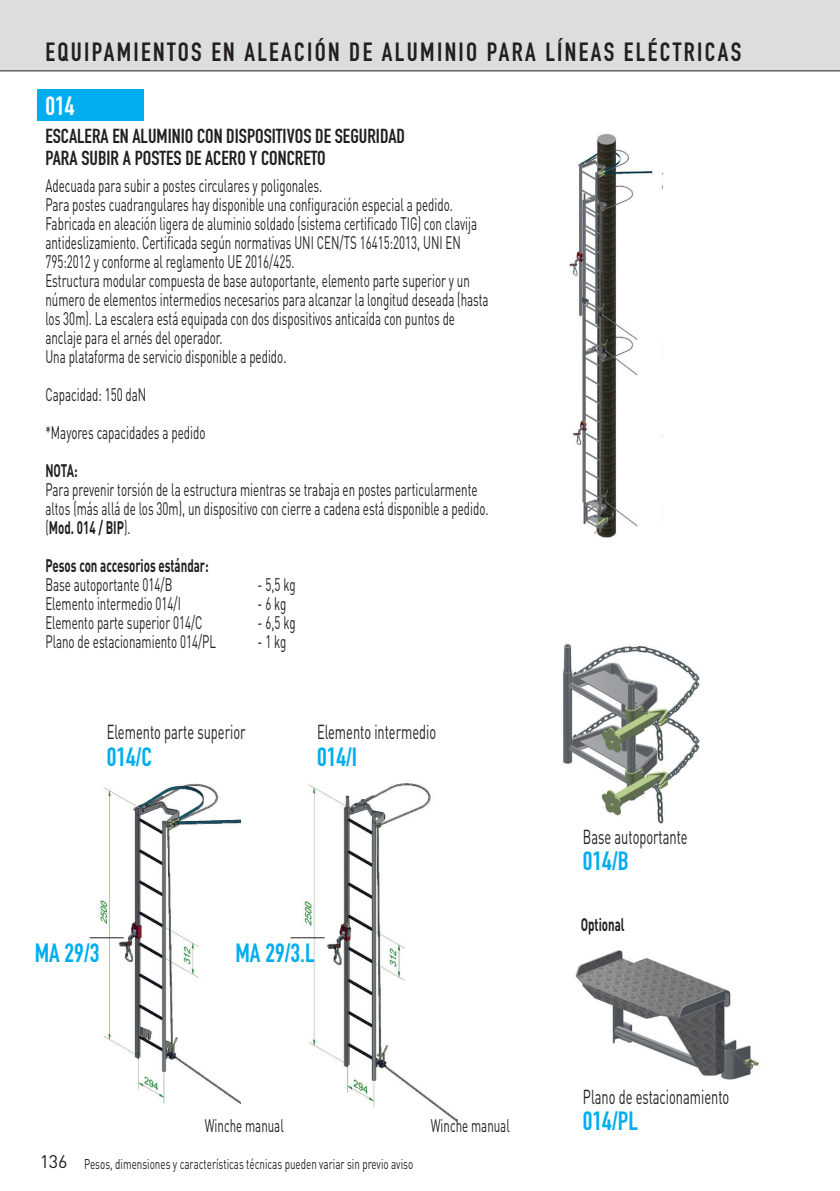
<style>
.page{position:relative;width:840px;height:1191px;background:#fff}
.page>*{position:absolute;margin:0;border:0;box-sizing:border-box;transform-origin:0 0}
.t1{font:26px "DIN Engschrift Std";letter-spacing:.09em;color:#231f20}
.t2{font:26px "DIN Engschrift Std";color:#00aeef}
.t3{font:26px "DIN Engschrift Std";color:#fff}
.t4{font:20px "DIN";color:#231f20;scale:.64 1}
.t5{font:20px/22px "DIN Engschrift Std";color:#231f20}
.t6{font:18px/19px "DIN";color:#231f20;scale:.64 1}
.t7{font:700 18px "DIN";color:#231f20;scale:.64 1}
.t8{font:18px "DIN";color:#231f20}
.t9{font:14px "DIN";color:#231f20;scale:.7 1}
.s1{font-weight:700}
</style>
<div class="page">
<svg style="left:0;top:0;width:839px;height:100px"></svg>
<div style="left:38px;top:89px;width:106px;height:31px;background:#00aeef"></div>
<img style="left:563px;top:644px;width:137px;height:180px">
<img style="left:290px;top:783px;width:166px;height:339px">
<img style="left:89px;top:783px;width:151px;height:321px">
<img style="left:575px;top:950px;width:184px;height:130px">
<img style="left:569px;top:133px;width:84px;height:405px">
<hr style="left:90px;top:937px;width:34px;height:1px;background:#231f20">
<hr style="left:290px;top:937px;width:34px;height:1px;background:#231f20">
<h1 class="t1" style="left:45px;top:37px;width:697px">EQUIPAMIENTOS EN ALEACIÓN DE ALUMINIO PARA LÍNEAS ELÉCTRICAS</h1>
<h1 class="t3" style="left:45px;top:91px;width:31px">014</h1>
<p class="t5" style="left:45px;top:125px;width:361px">ESCALERA EN ALUMINIO CON DISPOSITIVOS DE SEGURIDAD<br>PARA SUBIR A POSTES DE ACERO Y CONCRETO</p>
<p class="t6" style="left:45px;top:175px;width:693px">Adecuada para subir a postes circulares y poligonales.<br>Para postes cuadrangulares hay disponible una configuración especial a pedido.<br>Fabricada en aleación ligera de aluminio soldado (sistema certificado TIG) con clavija antideslizamiento. Certificada según normativas UNI CEN/TS 16415:2013, UNI EN 795:2012 y conforme al reglamento UE 2016/425.<br>Estructura modular compuesta de base autoportante, elemento parte superior y un número de elementos intermedios necesarios para alcanzar la longitud deseada (hasta los 30m). La escalera está equipada con dos dispositivos anticaída con puntos de anclaje para el arnés del operador.<br>Una plataforma de servicio disponible a pedido.</p>
<p class="t6" style="left:45px;top:375px;width:251px;line-height:38px">Capacidad: 150 daN<br>*Mayores capacidades a pedido</p>
<p class="t7" style="left:45px;top:458px;width:52px">NOTA:</p>
<p class="t6" style="left:45px;top:479px;width:693px">Para prevenir torsión de la estructura mientras se trabaja en postes particularmente altos (más allá de los 30m), un dispositivo con cierre a cadena está disponible a pedido. (<span class="s1">Mod. 014 / BIP</span>).</p>
<p class="t7" style="left:45px;top:553px;width:256px">Pesos con accesorios estándar:</p>
<p class="t6" style="left:45px;top:574px;width:200px">Base autoportante 014/B</p>
<p class="t6" style="left:257px;top:574px;width:61px">- 5,5 kg</p>
<p class="t6" style="left:45px;top:593px;width:213px">Elemento intermedio 014/I</p>
<p class="t6" style="left:257px;top:593px;width:47px">- 6 kg</p>
<p class="t6" style="left:45px;top:612px;width:247px">Elemento parte superior 014/C</p>
<p class="t6" style="left:257px;top:612px;width:61px">- 6,5 kg</p>
<p class="t6" style="left:45px;top:631px;width:268px">Plano de estacionamiento 014/PL</p>
<p class="t6" style="left:257px;top:631px;width:47px">- 1 kg</p>
<p class="t4" style="left:107px;top:720px;width:218px">Elemento parte superior</p>
<h1 class="t2" style="left:107px;top:741px;width:47px">014/C</h1>
<p class="t4" style="left:317px;top:720px;width:188px">Elemento intermedio</p>
<h1 class="t2" style="left:317px;top:741px;width:42px">014/I</h1>
<h1 class="t2" style="left:35px;top:937px;width:66px">MA 29/3</h1>
<h1 class="t2" style="left:235px;top:937px;width:81px">MA 29/3.L</h1>
<p class="t4" style="left:582px;top:824px;width:165px">Base autoportante</p>
<h1 class="t2" style="left:582px;top:846px;width:47px">014/B</h1>
<p class="t7" style="left:580px;top:913px;width:70px">Optional</p>
<p class="t4" style="left:582px;top:1084px;width:230px">Plano de estacionamiento</p>
<p class="t8" style="left:40px;top:1150px;width:29px">136</p>
<p class="t6" style="left:205px;top:1115px;width:125px">Winche manual</p>
<p class="t6" style="left:430px;top:1115px;width:125px">Winche manual</p>
<h1 class="t2" style="left:582px;top:1105px;width:56px">014/PL</h1>
<p class="t9" style="left:84px;top:1155px;width:471px">Pesos, dimensiones y características técnicas pueden variar sin previo aviso</p>
</div>
